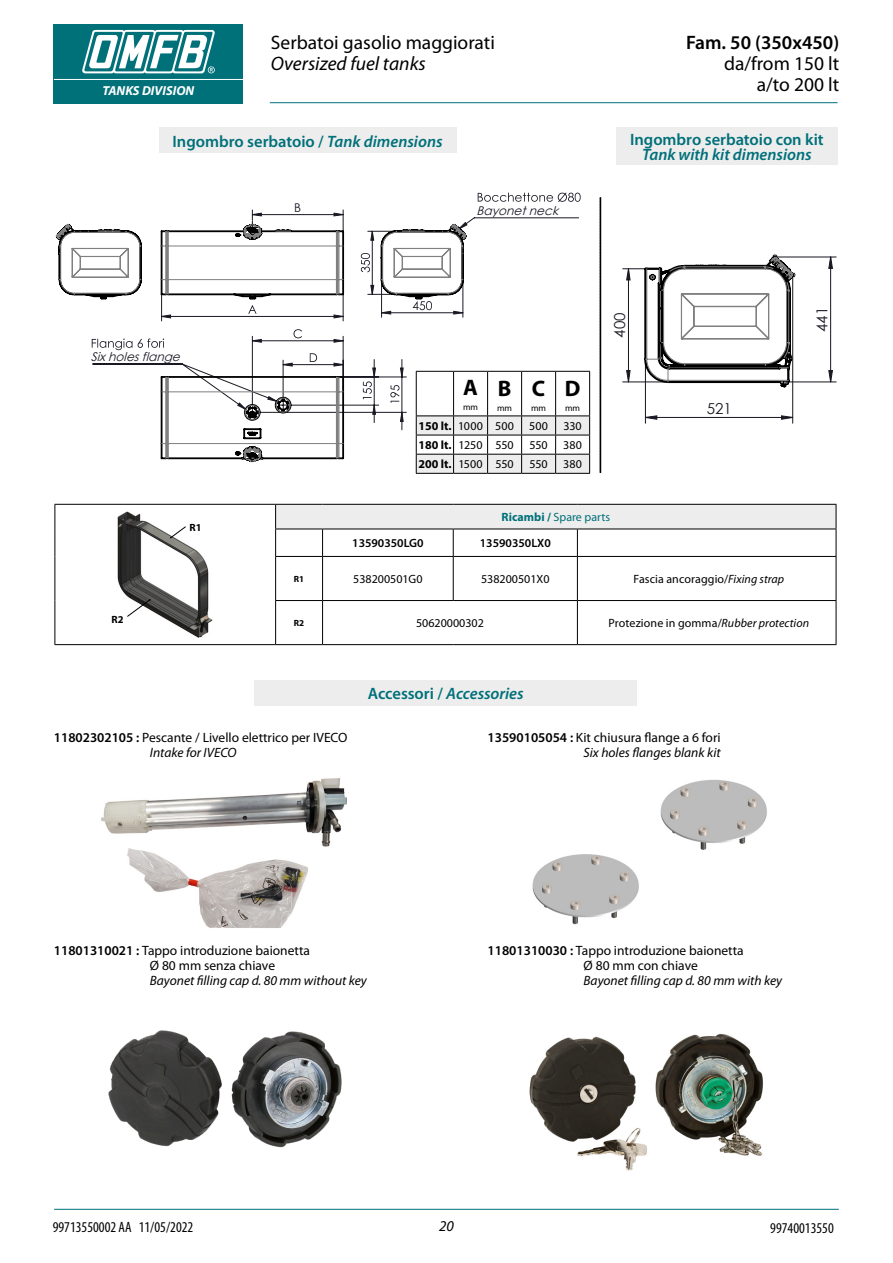
<style>
.page{position:relative;width:893px;height:1263px;background:#fff}
.page>*{position:absolute;margin:0;border:0;box-sizing:border-box;transform-origin:0 0}
.t1{font:700 22.5px "Myriad Pro";color:#000}
.t2{font:19.5px/21px "Myriad Pro";color:#000;text-align:right}
.t3{font:italic 19.5px "Myriad Pro";color:#000}
.t4{font:600 19.5px "Myriad Pro";color:#000}
.t5{font:600 16.5px "Myriad Pro";color:#007079}
.t6{font:italic 600 16.5px "Myriad Pro";color:#007079}
.t7{font:15.15px "Century Gothic";color:#191924}
.t8{font:condensed 15px "Myriad Pro";color:#000}
.t9{font:italic 15px "Myriad Pro";color:#000}
.t10{font:13.5px/15px "Myriad Pro";color:#000}
.t11{font:italic 13.5px "Myriad Pro";color:#000}
.t12{font:italic 700 13.05px "Myriad Pro";color:#fff}
.t13{font:italic 12.15px "Century Gothic";color:#191924}
.t14{font:12.15px "Century Gothic";color:#191924}
.t15{font:12px "Myriad Pro";color:#000}
.t16{font:600 12px "Myriad Pro";color:#000}
.t17{font:12px "Myriad Pro";color:#007079}
.t18{font:700 10.5px "Myriad Pro";color:#000}
.t19{font:9px "Myriad Pro";color:#000}
.t20{font:700 9px "Myriad Pro";color:#000}
.s1{font-style:italic}
.s2{font-weight:700}
.s3{font-style:normal}
.s4{font-weight:600}
</style>
<div class="page">
<hr style="left:54px;top:1209px;width:785px;height:1px;background:#007079">
<div style="left:54px;top:24px;width:189px;height:79px;background:#007079"></div>
<hr style="left:54px;top:79px;width:189px;height:1px;background:#fff">
<svg style="left:82px;top:30px;width:133px;height:43px"></svg>
<hr style="left:270px;top:102px;width:568px;height:1px;background:#007079">
<svg style="left:478px;top:192px;width:103px;height:10px"></svg>
<svg style="left:55px;top:210px;width:535px;height:263px"></svg>
<hr style="left:416px;top:473px;width:38px;height:1px;background:#000">
<hr style="left:454px;top:473px;width:34px;height:1px;background:#000">
<hr style="left:488px;top:473px;width:34px;height:1px;background:#000">
<hr style="left:522px;top:473px;width:34px;height:1px;background:#000">
<hr style="left:556px;top:473px;width:34px;height:1px;background:#000">
<hr style="left:792px;top:276px;width:1px;height:147px;background:#191924">
<hr style="left:645px;top:360px;width:1px;height:63px;background:#191924">
<hr style="left:776px;top:256px;width:60px;height:1px;background:#191924">
<hr style="left:789px;top:381px;width:47px;height:1px;background:#191924">
<svg style="left:644px;top:415px;width:150px;height:5px"></svg>
<svg style="left:623px;top:254px;width:211px;height:138px"></svg>
<div style="left:276px;top:504px;width:560px;height:25px;background:#ededed"></div>
<hr style="left:55px;top:504px;width:221px;height:1px;background:#000">
<svg style="left:55px;top:505px;width:1px;height:51px"></svg>
<hr style="left:55px;top:556px;width:1px;height:44px;background:#000">
<hr style="left:55px;top:600px;width:1px;height:44px;background:#000">
<hr style="left:55px;top:644px;width:221px;height:1px;background:#000">
<hr style="left:276px;top:504px;width:47px;height:1px;background:#000">
<hr style="left:323px;top:504px;width:130px;height:1px;background:#000">
<hr style="left:453px;top:504px;width:124px;height:1px;background:#000">
<hr style="left:577px;top:504px;width:259px;height:1px;background:#000">
<hr style="left:275px;top:529px;width:48px;height:1px;background:#000">
<svg style="left:275px;top:505px;width:1px;height:51px"></svg>
<hr style="left:323px;top:529px;width:130px;height:1px;background:#000">
<svg style="left:322px;top:529px;width:1px;height:27px"></svg>
<hr style="left:453px;top:529px;width:124px;height:1px;background:#000">
<svg style="left:453px;top:529px;width:1px;height:27px"></svg>
<hr style="left:577px;top:529px;width:259px;height:1px;background:#000">
<svg style="left:577px;top:529px;width:1px;height:27px"></svg>
<svg style="left:836px;top:505px;width:1px;height:51px"></svg>
<hr style="left:275px;top:556px;width:48px;height:1px;background:#000">
<hr style="left:275px;top:557px;width:1px;height:43px;background:#000">
<hr style="left:323px;top:556px;width:130px;height:1px;background:#000">
<hr style="left:322px;top:557px;width:1px;height:43px;background:#000">
<hr style="left:453px;top:556px;width:124px;height:1px;background:#000">
<hr style="left:453px;top:557px;width:1px;height:43px;background:#000">
<hr style="left:577px;top:556px;width:259px;height:1px;background:#000">
<hr style="left:577px;top:557px;width:1px;height:43px;background:#000">
<hr style="left:836px;top:557px;width:1px;height:43px;background:#000">
<hr style="left:275px;top:600px;width:48px;height:1px;background:#000">
<hr style="left:275px;top:601px;width:1px;height:43px;background:#000">
<hr style="left:323px;top:600px;width:130px;height:1px;background:#000">
<hr style="left:322px;top:601px;width:1px;height:43px;background:#000">
<hr style="left:453px;top:600px;width:124px;height:1px;background:#000">
<hr style="left:577px;top:600px;width:259px;height:1px;background:#000">
<hr style="left:577px;top:601px;width:1px;height:43px;background:#000">
<hr style="left:836px;top:601px;width:1px;height:43px;background:#000">
<hr style="left:276px;top:644px;width:47px;height:1px;background:#000">
<hr style="left:323px;top:644px;width:130px;height:1px;background:#000">
<hr style="left:453px;top:644px;width:124px;height:1px;background:#000">
<hr style="left:577px;top:644px;width:259px;height:1px;background:#000">
<img style="left:117px;top:511px;width:96px;height:127px">
<svg style="left:170px;top:526px;width:16px;height:12px"></svg>
<svg style="left:127px;top:599px;width:24px;height:18px"></svg>
<img style="left:102px;top:778px;width:245px;height:150px">
<img style="left:108px;top:1030px;width:234px;height:118px">
<img style="left:529px;top:1033px;width:234px;height:138px">
<div style="left:159px;top:128px;width:297px;height:25px;background:#ededed"></div>
<div style="left:616px;top:128px;width:221px;height:37px;background:#ededed"></div>
<div style="left:254px;top:680px;width:383px;height:26px;background:#ededed"></div>
<svg style="left:599px;top:197px;width:2px;height:276px"></svg>
<img style="left:532px;top:779px;width:235px;height:146px">
<p class="t12" style="left:102px;top:83px;width:93px">TANKS DIVISION</p>
<h2 class="t2" style="left:271px;top:32px;width:226px">Serbatoi gasolio maggiorati</h2>
<h2 class="t3" style="left:271px;top:51px;width:156px">Oversized fuel tanks</h2>
<h2 class="t4" style="left:686px;top:30px;width:155px">Fam. 50 (350x450)</h2>
<h2 class="t2" style="left:724px;top:53px;width:117px">da/from 150 lt a/to 200 lt</h2>
<p class="t5" style="left:173px;top:131px;width:271px">Ingombro serbatoio / <span class="s1">Tank dimensions</span></p>
<p class="t5" style="left:630px;top:129px;width:195px">Ingombro serbatoio con kit</p>
<p class="t6" style="left:642px;top:144px;width:171px">Tank with kit dimensions</p>
<p class="t13" style="left:91px;top:348px;width:95px">Sixholesflange</p>
<p class="t18" style="left:111px;top:612px;width:14px">R2</p>
<p class="t18" style="left:189px;top:520px;width:14px">R1</p>
<p class="t14" style="left:294px;top:199px;width:8px">B</p>
<p class="t13" style="left:477px;top:202px;width:87px">Bayonetneck</p>
<h1 class="t1" style="left:463px;top:372px;width:16px">A</h1>
<p class="t19" style="left:463px;top:401px;width:17px">mm</p>
<h1 class="t1" style="left:498px;top:374px;width:15px">B</h1>
<p class="t19" style="left:497px;top:403px;width:17px">mm</p>
<h1 class="t1" style="left:532px;top:374px;width:15px">C</h1>
<p class="t19" style="left:531px;top:403px;width:17px">mm</p>
<h1 class="t1" style="left:565px;top:374px;width:17px">D</h1>
<p class="t19" style="left:565px;top:403px;width:17px">mm</p>
<p class="t15" style="left:418px;top:419px;width:97px"><span class="s2">150 lt.</span> 1000 500</p>
<p class="t15" style="left:529px;top:419px;width:20px">500</p>
<p class="t15" style="left:563px;top:419px;width:20px">330</p>
<p class="t15" style="left:418px;top:438px;width:97px"><span class="s2">180 lt.</span> 1250 550</p>
<p class="t15" style="left:529px;top:438px;width:20px">550</p>
<p class="t15" style="left:563px;top:438px;width:20px">380</p>
<p class="t15" style="left:418px;top:457px;width:97px"><span class="s2">200 lt.</span> 1500 550</p>
<p class="t15" style="left:529px;top:457px;width:20px">550</p>
<p class="t15" style="left:563px;top:457px;width:20px">380</p>
<p class="t7" style="left:609px;top:338px;width:27px;rotate:-90deg">400</p>
<p class="t7" style="left:811px;top:332px;width:27px;rotate:-90deg">441</p>
<p class="t7" style="left:707px;top:398px;width:27px">521</p>
<p class="t17" style="left:502px;top:510px;width:110px"><span class="s2">Ricambi /</span> Spare parts</p>
<p class="t16" style="left:352px;top:535px;width:73px">13590350LG0</p>
<p class="t16" style="left:480px;top:535px;width:72px">13590350LX0</p>
<p class="t20" style="left:294px;top:573px;width:12px">R1</p>
<p class="t15" style="left:353px;top:571px;width:71px">538200501G0</p>
<p class="t15" style="left:481px;top:571px;width:70px">538200501X0</p>
<p class="t15" style="left:633px;top:571px;width:152px">Fascia ancoraggio/<span class="s1">Fixing strap</span></p>
<p class="t20" style="left:294px;top:617px;width:12px">R2</p>
<p class="t15" style="left:416px;top:616px;width:69px">50620000302</p>
<p class="t15" style="left:608px;top:616px;width:202px">Protezione in gomma/<span class="s1">Rubber protection</span></p>
<p class="t6" style="left:368px;top:683px;width:157px"><span class="s3">Accessori /</span> Accessories</p>
<p class="t10" style="left:150px;top:730px;width:199px;text-indent:-96px"><span class="s4">11802302105 :</span> Pescante / Livello elettrico per IVECO<br><span class="s1">Intake for IVECO</span></p>
<p class="t10" style="left:150px;top:943px;width:162px;text-indent:-96px"><span class="s4">11801310021 :</span> Tappo introduzione baionetta<br>Ø 80 mm senza chiave</p>
<p class="t11" style="left:150px;top:972px;width:218px">Bayonet filling cap d. 80 mm without key</p>
<p class="t10" style="left:488px;top:730px;width:235px;text-align:right"><span class="s4">13590105054 :</span> Kit chiusura flange a 6 fori<br><span class="s1">Six holes flanges blank kit</span></p>
<p class="t10" style="left:584px;top:943px;width:162px;text-indent:-96px"><span class="s4">11801310030 :</span> Tappo introduzione baionetta<br>Ø 80 mm con chiave</p>
<p class="t11" style="left:584px;top:972px;width:200px">Bayonet filling cap d. 80 mm with key</p>
<p class="t8" style="left:53px;top:1218px;width:142px">99713550002 AA 11/05/2022</p>
<p class="t9" style="left:439px;top:1217px;width:16px">20</p>
<p class="t8" style="left:770px;top:1219px;width:65px">99740013550</p>
</div>
